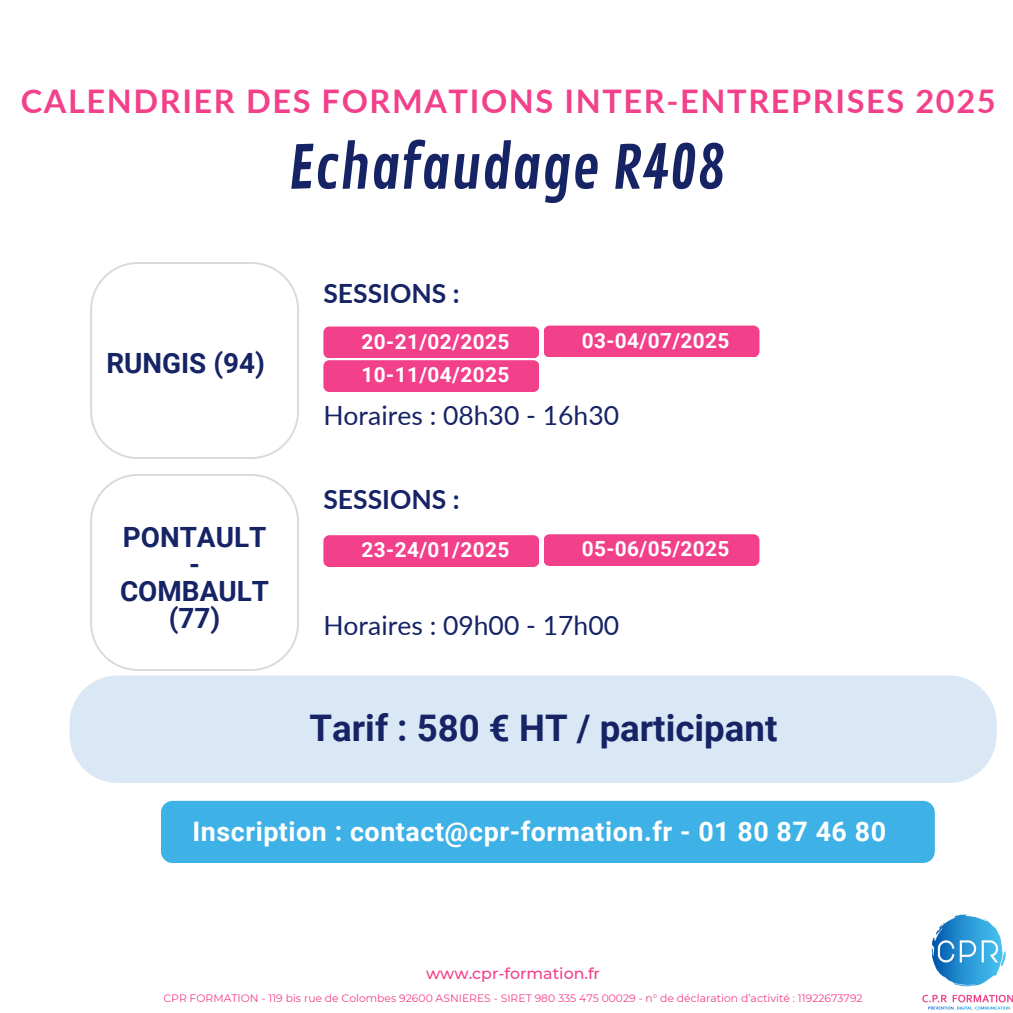
<style>
.page{position:relative;width:1013px;height:1013px;background:#fff}
.page>*{position:absolute;margin:0;border:0;box-sizing:border-box;transform-origin:0 0}
.t1{font:58.75px "Contrail One";color:#162466}
.t2{font:700 36.62px "Roboto";color:#162466}
.t3{font:700 32.5px "Lato";letter-spacing:.05em;color:#f2408a}
.t4{font:700 27.88px/27.2px "Roboto";color:#162466;text-align:center}
.t5{font:700 26.88px "Roboto";letter-spacing:.02em;color:#fff}
.t6{font:26.5px "Lato";color:#162466}
.t7{font:700 26.5px "Lato";color:#162466}
.t8{font:700 20.75px "Roboto";letter-spacing:.02em;color:#fff}
.t9{font:500 15.75px "Montserrat";color:#f2408a}
.t10{font:10.75px "Montserrat";color:#f2408a}
</style>
<div class="page">
<div style="left:323px;top:326px;width:216px;height:32px;background:#f2408a;border-radius:6px"></div>
<img style="left:922px;top:914px;width:90px;height:96px">
<svg style="left:90px;top:262px;width:209px;height:197px"></svg>
<svg style="left:90px;top:474px;width:209px;height:197px"></svg>
<div style="left:161px;top:800px;width:773px;height:63px;background:#3eb1e6;border-radius:12px"></div>
<div style="left:323px;top:360px;width:216px;height:32px;background:#f2408a;border-radius:6px"></div>
<div style="left:543px;top:325px;width:216px;height:32px;background:#f2408a;border-radius:6px"></div>
<div style="left:323px;top:535px;width:216px;height:32px;background:#f2408a;border-radius:6px"></div>
<div style="left:70px;top:675px;width:926px;height:108px;background:#d9e8f4"></div>
<div style="left:543px;top:534px;width:216px;height:32px;background:#f2408a;border-radius:6px"></div>
<p class="t3" style="left:21px;top:80px;width:976px">CALENDRIER DES FORMATIONS INTER-ENTREPRISES 2025</p>
<p class="t1" style="left:288px;top:133px;width:438px">Echafaudage R408</p>
<h3 class="t4" style="left:106px;top:349px;width:160px">RUNGIS (94)</h3>
<h6 class="t4" style="left:120px;top:523px;width:151px">PONTAULT -<br>COMBAULT (77)</h6>
<h1 class="t7" style="left:323px;top:277px;width:138px">SESSIONS :</h1>
<h4 class="t8" style="left:361px;top:330px;width:149px">20-21/02/2025</h4>
<h4 class="t8" style="left:361px;top:363px;width:149px">10-11/04/2025</h4>
<p class="t8" style="left:581px;top:328px;width:149px">03-04/07/2025</p>
<h4 class="t6" style="left:323px;top:399px;width:297px">Horaires : 08h30 - 16h30</h4>
<p class="t7" style="left:323px;top:483px;width:138px">SESSIONS :</p>
<p class="t8" style="left:361px;top:538px;width:149px">23-24/01/2025</p>
<p class="t8" style="left:581px;top:537px;width:149px">05-06/05/2025</p>
<h4 class="t6" style="left:323px;top:608px;width:297px">Horaires : 09h00 - 17h00</h4>
<h5 class="t2" style="left:309px;top:707px;width:469px">Tarif : 580 € HT / participant</h5>
<p class="t5" style="left:192px;top:816px;width:695px">Inscription : contact@cpr-formation.fr - 01 80 87 46 80</p>
<h2 class="t9" style="left:426px;top:963px;width:175px">www.cpr-formation.fr</h2>
<h6 class="t10" style="left:163px;top:992px;width:700px">CPR FORMATION - 119 bis rue de Colombes 92600 ASNIERES - SIRET 980 335 475 00029 - n° de déclaration d’activité : 11922673792</h6>
</div>
